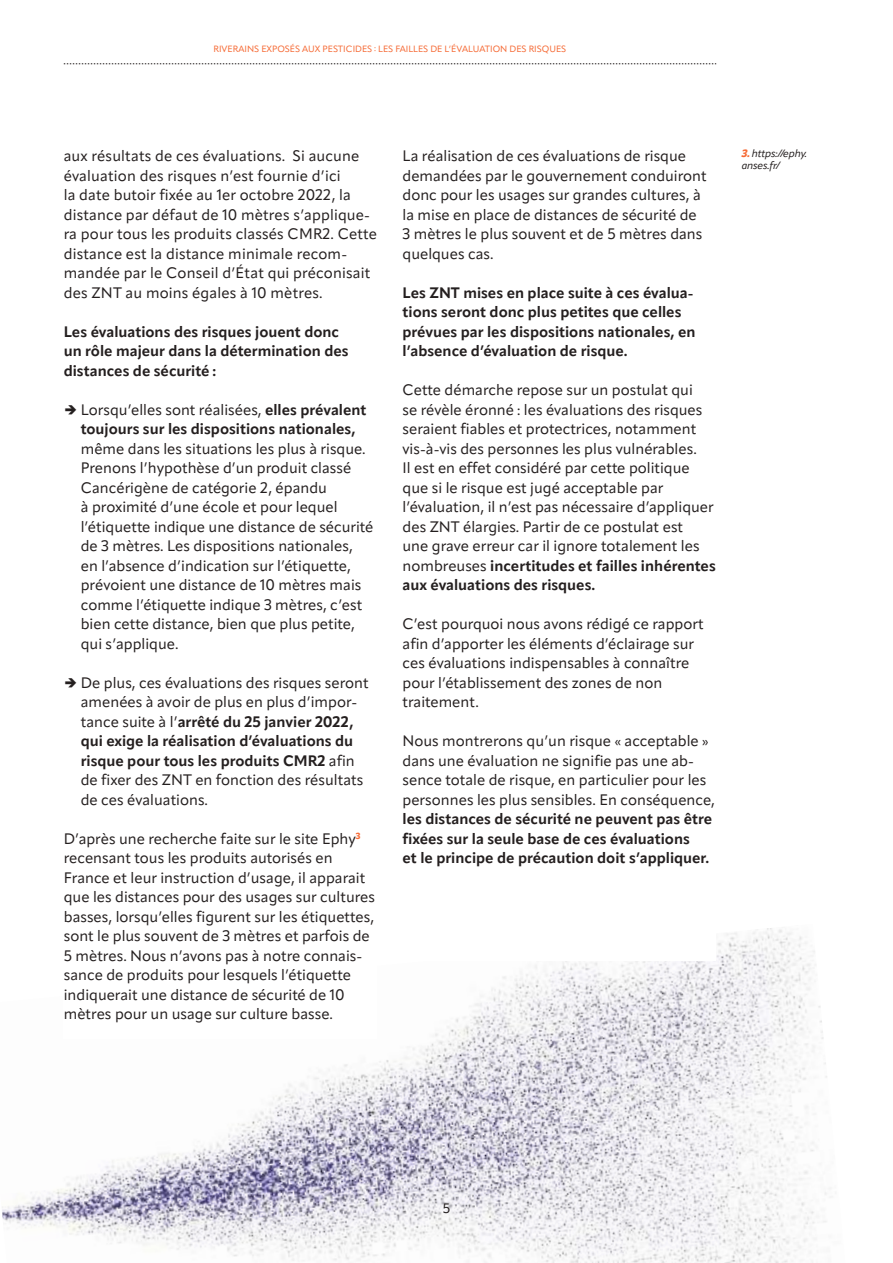
<style>
.page{position:relative;width:893px;height:1263px;background:#fff}
.page>*{position:absolute;margin:0;border:0;box-sizing:border-box;transform-origin:0 0}
.t1{font:15px/19.5px "Apparat";color:#241f1f}
.t2{font:700 15px/19.5px "Apparat";color:#241f1f}
.t3{font:13.5px "Apparat";color:#241f1f}
.t4{font:italic 10.5px/12px "Apparat";letter-spacing:-.02em;color:#241f1f}
.t5{font:9px "Apparat";color:#f66a35}
.s1{font-weight:800}
.s2{font-weight:400}
.s3{font-weight:700}
.s4{font-weight:800;color:#f66a35}
</style>
<div class="page">
<img style="left:2px;top:928px;width:829px;height:335px">
<div style="left:64px;top:142px;width:313px;height:897px;background:#fff"></div>
<div style="left:403px;top:142px;width:313px;height:819px;background:#fff"></div>
<svg style="left:64px;top:64px;width:652px;height:1px"></svg>
<p class="t5" style="left:213px;top:44px;width:354px">RIVERAINS EXPOSÉS AUX PESTICIDES : LES FAILLES DE L’ÉVALUATION DES RISQUES</p>
<p class="t1" style="left:64px;top:146px;width:315px">aux résultats de ces évaluations. Si aucune évaluation des risques n’est fournie d’ici<br>la date butoir fixée au 1er octobre 2022, la distance par défaut de 10 mètres s’applique&shy;ra pour tous les produits classés CMR2. Cette distance est la distance minimale recom&shy;mandée par le Conseil d’État qui préconisait des ZNT au moins égales à 10 mètres.</p>
<p class="t2" style="left:64px;top:322px;width:286px">Les évaluations des risques jouent donc un rôle majeur dans la détermination des distances de sécurité :</p>
<p class="t2" style="left:64px;top:400px;width:304px;text-align:center"><span class="s1">→</span> <span class="s2">Lorsqu’elles sont réalisées,</span> elles prévalent toujours sur les dispositions nationales,</p>
<p class="t1" style="left:81px;top:439px;width:294px">même dans les situations les plus à risque.<br>Prenons l’hypothèse d’un produit classé Cancérigène de catégorie 2, épandu<br>à proximité d’une école et pour lequel l’étiquette indique une distance de sécurité de 3 mètres. Les dispositions nationales, en l’absence d’indication sur l’étiquette, prévoient une distance de 10 mètres mais comme l’étiquette indique 3 mètres, c’est bien cette distance, bien que plus petite, qui s’applique.</p>
<p class="t1" style="left:81px;top:673px;width:289px;text-indent:-17px"><span class="s1">→</span> De plus, ces évaluations des risques seront amenées à avoir de plus en plus d’impor&shy;tance suite à l’<span class="s3">arrêté du 25 janvier 2022, qui exige la réalisation d’évaluations du risque pour tous les produits CMR2</span> afin de fixer des ZNT en fonction des résultats de ces évaluations.</p>
<p class="t1" style="left:64px;top:829px;width:313px">D’après une recherche faite sur le site Ephy<sup>3 </sup>recensant tous les produits autorisés en France et leur instruction d’usage, il apparait que les distances pour des usages sur cultures basses, lorsqu’elles figurent sur les étiquettes, sont le plus souvent de 3 mètres et parfois de 5 mètres. Nous n’avons pas à notre connais&shy;sance de produits pour lesquels l’étiquette indiquerait une distance de sécurité de 10 mètres pour un usage sur culture basse.</p>
<p class="t1" style="left:403px;top:146px;width:306px">La réalisation de ces évaluations de risque demandées par le gouvernement conduiront donc pour les usages sur grandes cultures, à la mise en place de distances de sécurité de 3 mètres le plus souvent et de 5 mètres dans quelques cas.</p>
<p class="t2" style="left:403px;top:283px;width:294px">Les ZNT mises en place suite à ces évalua&shy;tions seront donc plus petites que celles prévues par les dispositions nationales, en l’absence d’évaluation de risque.</p>
<p class="t1" style="left:403px;top:380px;width:315px">Cette démarche repose sur un postulat qui<br>se révèle éronné : les évaluations des risques seraient fiables et protectrices, notamment vis-à-vis des personnes les plus vulnérables.<br>Il est en effet considéré par cette politique que si le risque est jugé acceptable par l’évaluation, il n’est pas nécessaire d’appliquer des ZNT élargies. Partir de ce postulat est<br>une grave erreur car il ignore totalement les nombreuses <span class="s3">incertitudes et failles inhérentes aux évaluations des risques.</span></p>
<p class="t1" style="left:403px;top:614px;width:303px">C’est pourquoi nous avons rédigé ce rapport afin d’apporter les éléments d’éclairage sur ces évaluations indispensables à connaître pour l’établissement des zones de non traitement.</p>
<p class="t1" style="left:403px;top:731px;width:314px">Nous montrerons qu’un risque « acceptable » dans une évaluation ne signifie pas une ab&shy;sence totale de risque, en particulier pour les personnes les plus sensibles. En conséquence,</p>
<p class="t2" style="left:403px;top:809px;width:311px">les distances de sécurité ne peuvent pas être fixées sur la seule base de ces évaluations<br>et le principe de précaution doit s’appliquer.</p>
<p class="t4" style="left:742px;top:147px;width:67px"><span class="s4">3.</span> https://ephy. anses.fr/</p>
<p class="t3" style="left:443px;top:1200px;width:9px">5</p>
</div>
